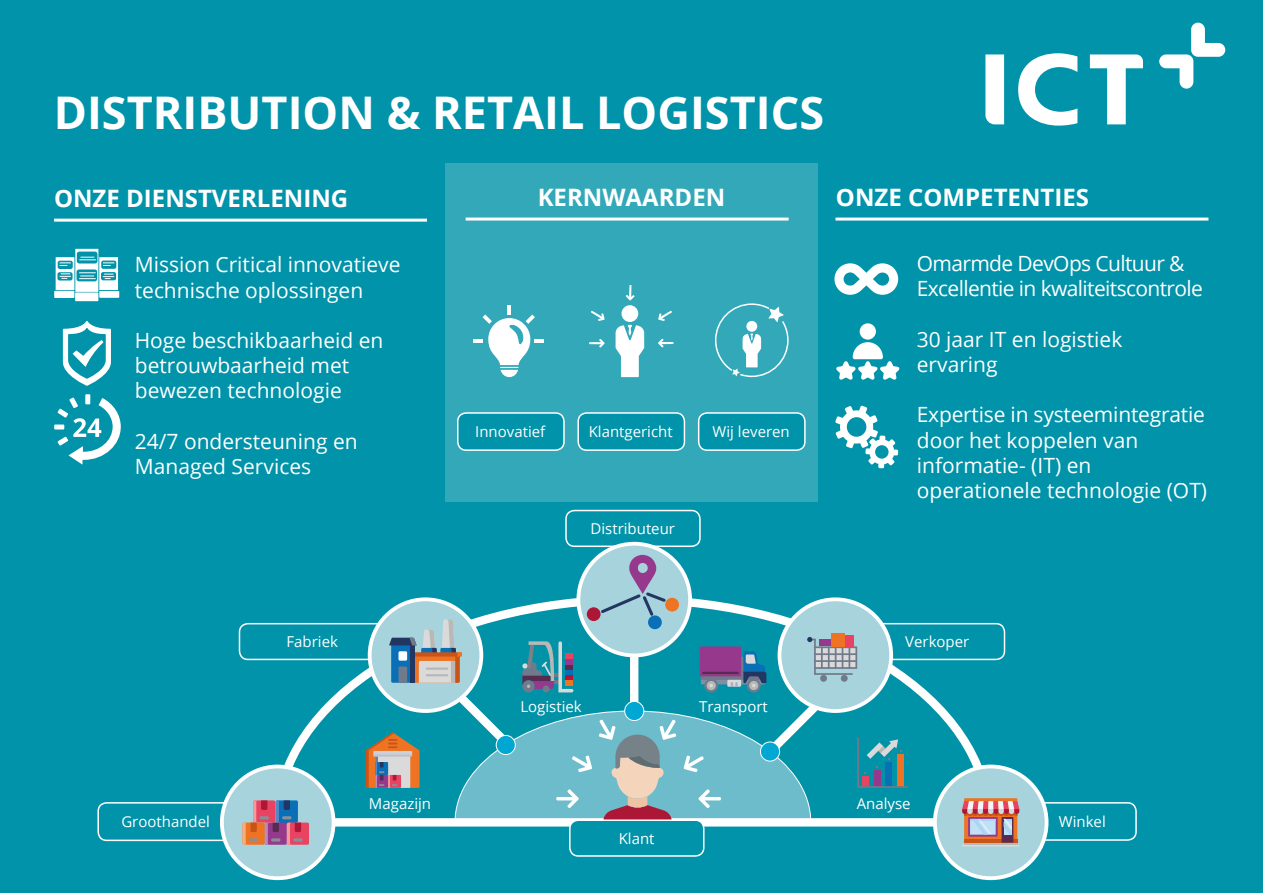
<style>
.page{position:relative;width:1263px;height:893px;background:#0093a9}
.page>*{position:absolute;margin:0;border:0;box-sizing:border-box;transform-origin:0 0}
.t1{font:700 45px "Open Sans";color:#fff}
.t2{font:700 24px "Open Sans";color:#fff}
.t3{font:21px/25.2px "Open Sans";color:#fff}
.t4{font:21px/25.2px "Open Sans";letter-spacing:-.03em;color:#fff}
.t5{font:15px "Open Sans";color:#fff}
</style>
<div class="page">
<div style="left:565px;top:510px;width:136px;height:37px;border:2px solid #fff;border-radius:9px"></div>
<hr style="left:54px;top:219px;width:373px;height:3px;background:#fff">
<hr style="left:835px;top:218px;width:373px;height:3px;background:#fff">
<div style="left:445px;top:163px;width:373px;height:339px;background:#32a8b9"></div>
<svg style="left:1159px;top:23px;width:66px;height:66px"></svg>
<svg style="left:1018px;top:53px;width:59px;height:73px"></svg>
<svg style="left:985px;top:54px;width:19px;height:70px"></svg>
<svg style="left:1090px;top:54px;width:53px;height:70px"></svg>
<div style="left:54px;top:291px;width:20px;height:7px;background:#fff"></div>
<div style="left:99px;top:291px;width:20px;height:7px;background:#fff"></div>
<div style="left:75px;top:292px;width:23px;height:9px;background:#fff"></div>
<svg style="left:56px;top:249px;width:64px;height:43px"></svg>
<svg style="left:63px;top:321px;width:48px;height:65px"></svg>
<div style="left:54px;top:424px;width:10px;height:5px;background:#fff"></div>
<div style="left:85px;top:394px;width:5px;height:10px;background:#fff"></div>
<svg style="left:57px;top:397px;width:64px;height:68px"></svg>
<svg style="left:834px;top:263px;width:64px;height:32px"></svg>
<svg style="left:835px;top:406px;width:63px;height:62px"></svg>
<div style="left:860px;top:323px;width:16px;height:17px;background:#fff;border-radius:50%"></div>
<svg style="left:836px;top:342px;width:64px;height:38px"></svg>
<hr style="left:534px;top:339px;width:10px;height:4px;background:#fff">
<svg style="left:474px;top:306px;width:61px;height:71px"></svg>
<div style="left:621px;top:305px;width:17px;height:17px;background:#fff;border-radius:50%"></div>
<svg style="left:616px;top:325px;width:28px;height:52px"></svg>
<svg style="left:658px;top:339px;width:15px;height:8px"></svg>
<svg style="left:589px;top:339px;width:16px;height:8px"></svg>
<svg style="left:626px;top:285px;width:8px;height:15px"></svg>
<svg style="left:658px;top:311px;width:14px;height:10px"></svg>
<svg style="left:591px;top:311px;width:14px;height:10px"></svg>
<svg style="left:715px;top:303px;width:74px;height:75px"></svg>
<div style="left:458px;top:413px;width:106px;height:37px;background:#0093a9;border-radius:9px"></div>
<div style="left:457px;top:412px;width:108px;height:39px;border:2px solid #fff;border-radius:9px"></div>
<div style="left:578px;top:413px;width:106px;height:37px;background:#0093a9;border-radius:9px"></div>
<div style="left:577px;top:412px;width:108px;height:39px;border:2px solid #fff;border-radius:9px"></div>
<div style="left:699px;top:413px;width:106px;height:37px;background:#0093a9;border-radius:9px"></div>
<div style="left:698px;top:412px;width:108px;height:39px;border:2px solid #fff;border-radius:9px"></div>
<div style="left:97px;top:802px;width:137px;height:39px;border:2px solid #fff;border-radius:9px"></div>
<div style="left:1029px;top:802px;width:108px;height:39px;border:2px solid #fff;border-radius:9px"></div>
<div style="left:239px;top:623px;width:148px;height:37px;border:2px solid #fff;border-radius:9px"></div>
<div style="left:870px;top:623px;width:135px;height:37px;border:2px solid #fff;border-radius:9px"></div>
<svg style="left:269px;top:622px;width:728px;height:209px"></svg>
<svg style="left:578px;top:544px;width:112px;height:111px"></svg>
<div style="left:222px;top:766px;width:112px;height:112px;background:#a7d3dd;border-radius:50%"></div>
<div style="left:220px;top:765px;width:115px;height:115px;border:4px solid #fff;border-radius:50%"></div>
<div style="left:935px;top:766px;width:111px;height:112px;background:#a7d3dd;border-radius:50%"></div>
<div style="left:933px;top:765px;width:115px;height:115px;border:4px solid #fff;border-radius:50%"></div>
<hr style="left:962px;top:844px;width:57px;height:2px;background:#dadada">
<svg style="left:962px;top:798px;width:57px;height:47px;background:#c58a83"></svg>
<svg style="left:366px;top:555px;width:542px;height:277px"></svg>
<div style="left:565px;top:680px;width:8px;height:5px;background:#ee7322"></div>
<div style="left:565px;top:675px;width:8px;height:5px;background:#ad1736"></div>
<div style="left:565px;top:669px;width:8px;height:6px;background:#096fb7"></div>
<div style="left:565px;top:664px;width:8px;height:5px;background:#582b51"></div>
<div style="left:565px;top:659px;width:8px;height:5px;background:#96398d"></div>
<div style="left:565px;top:654px;width:8px;height:5px;background:#e94362"></div>
<div style="left:287px;top:823px;width:22px;height:22px;background:#e94362;border-radius:2px"></div>
<svg style="left:242px;top:800px;width:59px;height:45px"></svg>
<div style="left:570px;top:820px;width:134px;height:36px;background:#0093a9;border-radius:9px"></div>
<div style="left:569px;top:819px;width:135px;height:38px;border:2px solid #fff;border-radius:9px"></div>
<h1 class="t1" style="left:54px;top:80px;width:772px">DISTRIBUTION &amp; RETAIL LOGISTICS</h1>
<p class="t2" style="left:54px;top:182px;width:296px">ONZE DIENSTVERLENING</p>
<p class="t3" style="left:135px;top:252px;width:267px">Mission Critical innovatieve technische oplossingen</p>
<p class="t3" style="left:135px;top:327px;width:250px">Hoge beschikbaarheid en betrouwbaarheid met bewezen technologie</p>
<p class="t3" style="left:135px;top:428px;width:224px">24/7 ondersteuning en<br>Managed Services</p>
<p class="t2" style="left:538px;top:181px;width:189px">KERNWAARDEN</p>
<p class="t2" style="left:836px;top:181px;width:255px">ONZE COMPETENTIES</p>
<p class="t5" style="left:475px;top:422px;width:72px">Innovatief</p>
<p class="t5" style="left:589px;top:422px;width:86px">Klantgericht</p>
<p class="t5" style="left:712px;top:422px;width:79px">Wij leveren</p>
<p class="t5" style="left:590px;top:518px;width:86px">Distributeur</p>
<p class="t4" style="left:917px;top:250px;width:288px">Omarmde DevOps Cultuur &amp;<br>Excellentie in kwaliteitscontrole</p>
<p class="t3" style="left:917px;top:326px;width:207px">30 jaar IT en logistiek ervaring</p>
<p class="t3" style="left:917px;top:402px;width:292px">Expertise in systeemintegratie door het koppelen van informatie- (IT) en operationele technologie (OT)</p>
<p class="t5" style="left:286px;top:632px;width:53px">Fabriek</p>
<p class="t5" style="left:905px;top:632px;width:66px">Verkoper</p>
<p class="t5" style="left:520px;top:696px;width:63px">Logistiek</p>
<p class="t5" style="left:699px;top:696px;width:70px">Transport</p>
<p class="t5" style="left:369px;top:793px;width:64px">Magazijn</p>
<p class="t5" style="left:857px;top:793px;width:55px">Analyse</p>
<p class="t5" style="left:121px;top:812px;width:90px">Groothandel</p>
<p class="t5" style="left:1059px;top:811px;width:48px">Winkel</p>
<p class="t5" style="left:619px;top:828px;width:37px">Klant</p>
</div>
